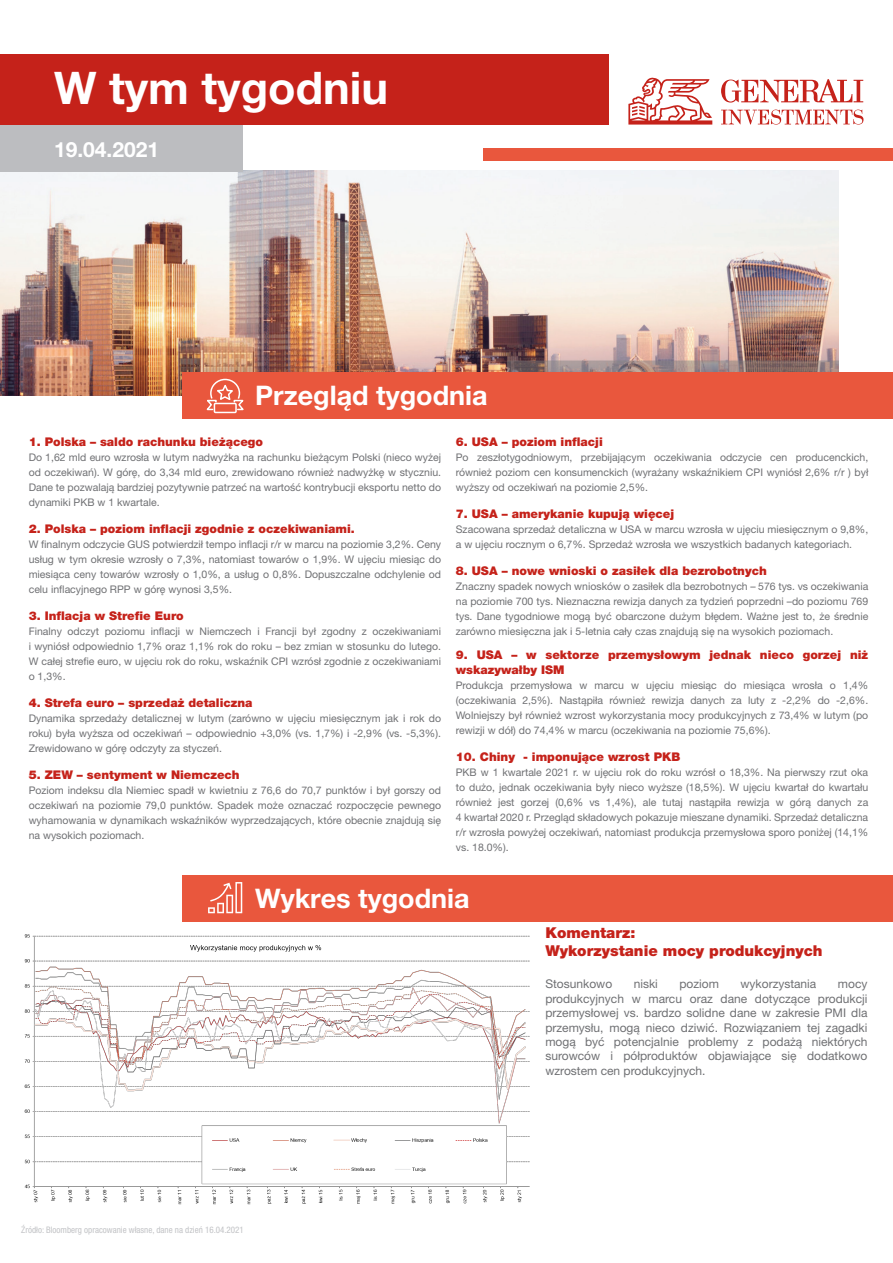
<style>
.page{position:relative;width:893px;height:1263px;background:#fff}
.page>*{position:absolute;margin:0;border:0;box-sizing:border-box;transform-origin:0 0}
.t1{font:700 45px "Helvetica Neue LT Pro";color:#fff}
.t2{font:700 27px "Helvetica Neue LT Pro";color:#fff}
.t3{font:700 21px "Helvetica Neue LT Pro";color:#fff}
.t4{font:900 15px "Helvetica Neue LT Pro";color:#c5221a}
.t5{font:900 12px/15px "Helvetica Neue LT Pro";color:#c5221a}
.t6{font:12px/14.4px "Helvetica Neue LT Pro";color:#6f7073;text-align:justify}
.t7{font:10.5px/15px "Helvetica Neue LT Pro";color:#6f7073;text-align:justify}
.t8{font:condensed 9px "Helvetica Neue LT Pro";color:#c2c3c6}
</style>
<div class="page">
<img style="left:0;top:170px;width:839px;height:226px">
<div style="left:183px;top:372px;width:710px;height:47px;background:#e9573d"></div>
<div style="left:183px;top:875px;width:710px;height:47px;background:#e9573d"></div>
<div style="left:0;top:54px;width:608px;height:71px;background:#c5221a"></div>
<div style="left:483px;top:148px;width:410px;height:13px;background:#e9573d"></div>
<svg style="left:206px;top:378px;width:38px;height:36px"></svg>
<img style="left:24px;top:916px;width:506px;height:289px">
<svg style="left:208px;top:882px;width:34px;height:31px"></svg>
<div style="left:0;top:125px;width:242px;height:47px;background:#bcbdc0"></div>
<svg style="left:628px;top:77px;width:84px;height:48px"></svg>
<svg style="left:721px;top:110px;width:142px;height:15px"></svg>
<svg style="left:721px;top:79px;width:142px;height:24px"></svg>
<p class="t1" style="left:54px;top:61px;width:336px">W tym tygodniu</p>
<p class="t3" style="left:54px;top:137px;width:107px">19.04.2021</p>
<p class="t2" style="left:255px;top:378px;width:234px">Przegląd tygodnia</p>
<p class="t5" style="left:29px;top:434px;width:236px">1. Polska – saldo rachunku bieżącego</p>
<p class="t7" style="left:29px;top:449px;width:414px">Do 1,62 mld euro wzrosła w lutym nadwyżka na rachunku bieżącym Polski (nieco wyżej od oczekiwań). W górę, do 3,34 mld euro, zrewidowano również nadwyżkę w styczniu.<br>Dane te pozwalają bardziej pozytywnie patrzeć na wartość kontrybucji eksportu netto do dynamiki PKB w 1 kwartale.</p>
<p class="t5" style="left:29px;top:521px;width:328px">2. Polska – poziom inflacji zgodnie z oczekiwaniami.</p>
<p class="t7" style="left:29px;top:536px;width:414px">W finalnym odczycie GUS potwierdził tempo inflacji r/r w marcu na poziomie 3,2%. Ceny usług w tym okresie wzrosły o 7,3%, natomiast towarów o 1,9%. W ujęciu miesiąc do miesiąca ceny towarów wzrosły o 1,0%, a usług o 0,8%. Dopuszczalne odchylenie od celu inflacyjnego RPP w górę wynosi 3,5%.</p>
<p class="t5" style="left:29px;top:608px;width:156px">3. Inflacja w Strefie Euro</p>
<p class="t7" style="left:29px;top:623px;width:414px">Finalny odczyt poziomu inflacji w Niemczech i Francji był zgodny z oczekiwaniami i wyniósł odpowiednio 1,7% oraz 1,1% rok do roku – bez zmian w stosunku do lutego.<br>W całej strefie euro, w ujęciu rok do roku, wskaźnik CPI wzrósł zgodnie z oczekiwaniami o 1,3%.</p>
<p class="t5" style="left:29px;top:695px;width:225px">4. Strefa euro – sprzedaż detaliczna</p>
<p class="t7" style="left:29px;top:710px;width:414px">Dynamika sprzedaży detalicznej w lutym (zarówno w ujęciu miesięcznym jak i rok do roku) była wyższa od oczekiwań – odpowiednio +3,0% (vs. 1,7%) i -2,9% (vs. -5,3%).<br>Zrewidowano w górę odczyty za styczeń.</p>
<p class="t5" style="left:29px;top:767px;width:212px">5. ZEW – sentyment w Niemczech</p>
<p class="t7" style="left:29px;top:782px;width:414px">Poziom indeksu dla Niemiec spadł w kwietniu z 76,6 do 70,7 punktów i był gorszy od oczekiwań na poziomie 79,0 punktów. Spadek może oznaczać rozpoczęcie pewnego wyhamowania w dynamikach wskaźników wyprzedzających, które obecnie znajdują się na wysokich poziomach.</p>
<p class="t5" style="left:456px;top:434px;width:148px">6. USA – poziom inflacji</p>
<p class="t7" style="left:456px;top:449px;width:414px">Po zeszłotygodniowym, przebijającym oczekiwania odczycie cen producenckich, również poziom cen konsumenckich (wyrażany wskaźnikiem CPI wyniósł 2,6% r/r ) był wyższy od oczekiwań na poziomie 2,5%.</p>
<p class="t5" style="left:456px;top:506px;width:220px">7. USA – amerykanie kupują więcej</p>
<p class="t7" style="left:456px;top:521px;width:414px">Szacowana sprzedaż detaliczna w USA w marcu wzrosła w ujęciu miesięcznym o 9,8%, a w ujęciu rocznym o 6,7%. Sprzedaż wzrosła we wszystkich badanych kategoriach.</p>
<p class="t5" style="left:456px;top:563px;width:313px">8. USA – nowe wnioski o zasiłek dla bezrobotnych</p>
<p class="t7" style="left:456px;top:578px;width:414px">Znaczny spadek nowych wniosków o zasiłek dla bezrobotnych – 576 tys. vs oczekiwania na poziomie 700 tys. Nieznaczna rewizja danych za tydzień poprzedni –do poziomu 769 tys. Dane tygodniowe mogą być obarczone dużym błędem. Ważne jest to, że średnie zarówno miesięczna jak i 5-letnia cały czas znajdują się na wysokich poziomach.</p>
<p class="t5" style="left:456px;top:647px;width:414px">9. USA – w sektorze przemysłowym jednak nieco gorzej niż wskazywałby ISM</p>
<p class="t7" style="left:456px;top:677px;width:414px">Produkcja przemysłowa w marcu w ujęciu miesiąc do miesiąca wrosła o 1,4% (oczekiwania 2,5%). Nastąpiła również rewizja danych za luty z -2,2% do -2,6%.<br>Wolniejszy był również wzrost wykorzystania mocy produkcyjnych z 73,4% w lutym (po rewizji w dół) do 74,4% w marcu (oczekiwania na poziomie 75,6%).</p>
<p class="t5" style="left:456px;top:749px;width:226px">10. Chiny - imponujące wzrost PKB</p>
<p class="t7" style="left:456px;top:764px;width:414px">PKB w 1 kwartale 2021 r. w ujęciu rok do roku wzrósł o 18,3%. Na pierwszy rzut oka to dużo, jednak oczekiwania były nieco wyższe (18,5%). W ujęciu kwartał do kwartału również jest gorzej (0,6% vs 1,4%), ale tutaj nastąpiła rewizja w górą danych za 4 kwartał 2020 r. Przegląd składowych pokazuje mieszane dynamiki. Sprzedaż detaliczna r/r wzrosła powyżej oczekiwań, natomiast produkcja przemysłowa sporo poniżej (14,1% vs. 18.0%).</p>
<p class="t2" style="left:255px;top:881px;width:216px">Wykres tygodnia</p>
<p class="t8" style="left:21px;top:1225px;width:224px">Źródło: Bloomberg opracowanie własne, dane na dzień 16.04.2021</p>
<p class="t4" style="left:545px;top:924px;width:92px">Komentarz:</p>
<p class="t4" style="left:545px;top:942px;width:279px">Wykorzystanie mocy produkcyjnych</p>
<p class="t6" style="left:545px;top:977px;width:68px">Stosunkowo</p>
<p class="t6" style="left:634px;top:977px;width:26px">niski</p>
<p class="t6" style="left:679px;top:977px;width:41px">poziom</p>
<p class="t6" style="left:740px;top:977px;width:77px">wykorzystania</p>
<p class="t6" style="left:545px;top:977px;width:324px;text-indent:293px">mocy produkcyjnych w marcu oraz dane dotyczące produkcji przemysłowej vs. bardzo solidne dane w zakresie PMI dla przemysłu, mogą nieco dziwić. Rozwiązaniem tej zagadki mogą być potencjalnie problemy z podażą niektórych surowców i półproduktów objawiające się dodatkowo wzrostem cen produkcyjnych.</p>
</div>
